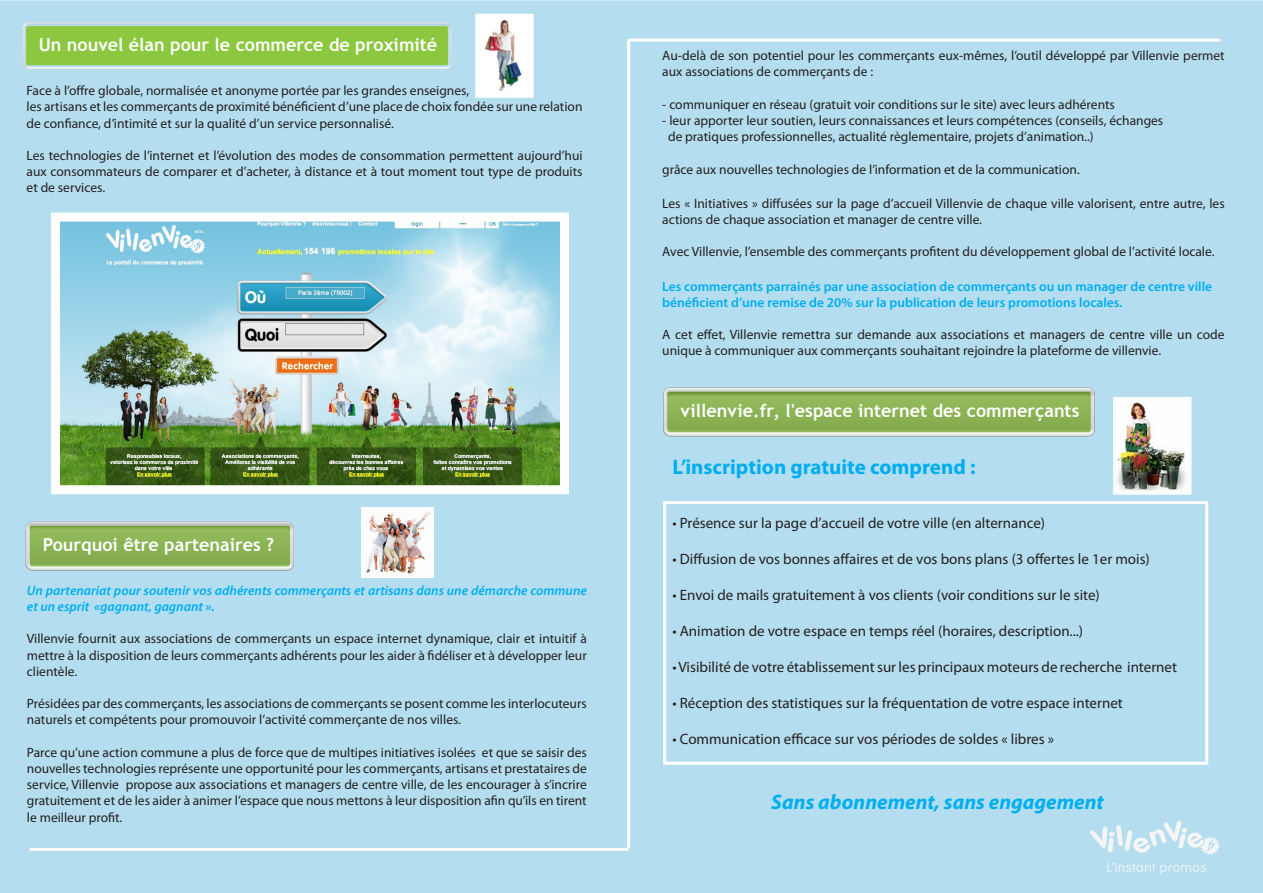
<style>
.page{position:relative;width:1263px;height:893px;background:#fff}
.page>*{position:absolute;margin:0;border:0;box-sizing:border-box;transform-origin:0 0}
.t1{font:700 21px "Myriad Pro";color:#00aeef}
.t2{font:italic 700 21px "Myriad Pro";color:#00aeef}
.t3{font:700 18px "Trebuchet MS";color:#fff}
.t4{font:15px "Myriad Pro";color:#231f20}
.t5{font:13.5px/16.2px "Myriad Pro";color:#231f20}
.t6{font:600 13.5px/16.2px "Myriad Pro";color:#00aeef}
.t7{font:italic 600 13.5px/16.2px "Myriad Pro";color:#00aeef}
</style>
<div class="page">
<div style="left:1px;top:1px;width:1261px;height:891px;background:#b4deef"></div>
<img style="left:479px;top:18px;width:51px;height:76px">
<div style="left:475px;top:14px;width:59px;height:84px;border:3px solid #fcfeff"></div>
<hr style="left:628px;top:39px;width:592px;height:3px;background:#fff">
<hr style="left:30px;top:848px;width:598px;height:3px;background:#fff">
<hr style="left:627px;top:40px;width:3px;height:808px;background:#fff">
<img style="left:26px;top:522px;width:267px;height:48px">
<svg style="left:22px;top:22px;width:430px;height:47px"></svg>
<img style="left:61px;top:223px;width:498px;height:261px">
<div style="left:51px;top:213px;width:518px;height:281px;border:9px solid #fefefc"></div>
<img style="left:664px;top:388px;width:430px;height:48px">
<img style="left:1118px;top:402px;width:68px;height:88px">
<div style="left:1113px;top:397px;width:78px;height:98px;border:4px solid #fafdfe"></div>
<div style="left:663px;top:501px;width:545px;height:264px;border:3px solid #fff"></div>
<img style="left:361px;top:508px;width:72px;height:70px">
<svg style="left:1107px;top:863px;width:99px;height:11px"></svg>
<svg style="left:1090px;top:820px;width:130px;height:35px"></svg>
<h2 class="t3" style="left:39px;top:33px;width:400px">Un nouvel élan pour le commerce de proximité</h2>
<p class="t5" style="left:27px;top:82px;width:444px">Face à l’offre globale, normalisée et anonyme portée par les grandes enseignes,</p>
<p class="t5" style="left:27px;top:99px;width:557px">les artisans et les commerçants de proximité bénéficient d’une place de choix fondée sur une relation de confiance, d’intimité et sur la qualité d’un service personnalisé.</p>
<p class="t5" style="left:27px;top:147px;width:557px;text-align:justify">Les technologies de l’internet et l’évolution des modes de consommation permettent aujourd’hui aux consommateurs de comparer et d’acheter, à distance et à tout moment tout type de produits et de services.</p>
<h2 class="t3" style="left:43px;top:534px;width:233px">Pourquoi être partenaires ?</h2>
<p class="t7" style="left:27px;top:582px;width:561px">Un partenariat pour soutenir vos adhérents commerçants et artisans dans une démarche commune et un esprit «gagnant, gagnant ».</p>
<p class="t5" style="left:27px;top:631px;width:561px;text-align:justify">Villenvie fournit aux associations de commerçants un espace internet dynamique, clair et intuitif à mettre à la disposition de leurs commerçants adhérents pour les aider à fidéliser et à développer leur clientèle.</p>
<p class="t5" style="left:27px;top:695px;width:561px">Présidées par des commerçants, les associations de commerçants se posent comme les interlocuteurs naturels et compétents pour promouvoir l’activité commerçante de nos villes.</p>
<p class="t5" style="left:27px;top:744px;width:561px;text-align:justify">Parce qu’une action commune a plus de force que de multipes initiatives isolées et que se saisir des nouvelles technologies représente une opportunité pour les commerçants, artisans et prestataires de service, Villenvie propose aux associations et managers de centre ville, de les encourager à s’incrire gratuitement et de les aider à animer l’espace que nous mettons à leur disposition afin qu’ils en tirent le meilleur profit.</p>
<p class="t5" style="left:662px;top:47px;width:564px">Au-delà de son potentiel pour les commerçants eux-mêmes, l’outil développé par Villenvie permet aux associations de commerçants de :</p>
<p class="t5" style="left:662px;top:96px;width:454px">- communiquer en réseau (gratuit voir conditions sur le site) avec leurs adhérents</p>
<p class="t5" style="left:662px;top:112px;width:502px">- leur apporter leur soutien, leurs connaissances et leurs compétences (conseils, échanges</p>
<p class="t5" style="left:668px;top:128px;width:427px">de pratiques professionnelles, actualité règlementaire, projets d’animation..)</p>
<p class="t5" style="left:662px;top:161px;width:419px">grâce aux nouvelles technologies de l’information et de la communication.</p>
<p class="t5" style="left:662px;top:195px;width:564px">Les « Initiatives » diffusées sur la page d’accueil Villenvie de chaque ville valorisent, entre autre, les actions de chaque association et manager de centre ville.</p>
<p class="t5" style="left:662px;top:243px;width:554px">Avec Villenvie, l’ensemble des commerçants profitent du développement global de l’activité locale.</p>
<p class="t6" style="left:662px;top:278px;width:551px">Les commerçants parrainés par une association de commerçants ou un manager de centre ville bénéficient d’une remise de 20% sur la publication de leurs promotions locales.</p>
<p class="t5" style="left:662px;top:326px;width:564px">A cet effet, Villenvie remettra sur demande aux associations et managers de centre ville un code unique à communiquer aux commerçants souhaitant rejoindre la plateforme de villenvie.</p>
<h2 class="t3" style="left:680px;top:400px;width:400px">villenvie.fr, l'espace internet des commerçants</h2>
<p class="t1" style="left:672px;top:453px;width:305px">L’inscription gratuite comprend :</p>
<p class="t4" style="left:672px;top:514px;width:374px">• Présence sur la page d’accueil de votre ville (en alternance)</p>
<p class="t4" style="left:672px;top:550px;width:479px">• Diffusion de vos bonnes affaires et de vos bons plans (3 offertes le 1er mois)</p>
<p class="t4" style="left:672px;top:586px;width:429px">• Envoi de mails gratuitement à vos clients (voir conditions sur le site)</p>
<p class="t4" style="left:672px;top:622px;width:412px">• Animation de votre espace en temps réel (horaires, description...)</p>
<p class="t4" style="left:672px;top:658px;width:506px">• Visibilité de votre établissement sur les principaux moteurs de recherche internet</p>
<p class="t4" style="left:672px;top:694px;width:452px">• Réception des statistiques sur la fréquentation de votre espace internet</p>
<p class="t4" style="left:672px;top:730px;width:383px">• Communication efficace sur vos périodes de soldes « libres »</p>
<p class="t2" style="left:771px;top:788px;width:334px">Sans abonnement, sans engagement</p>
</div>
